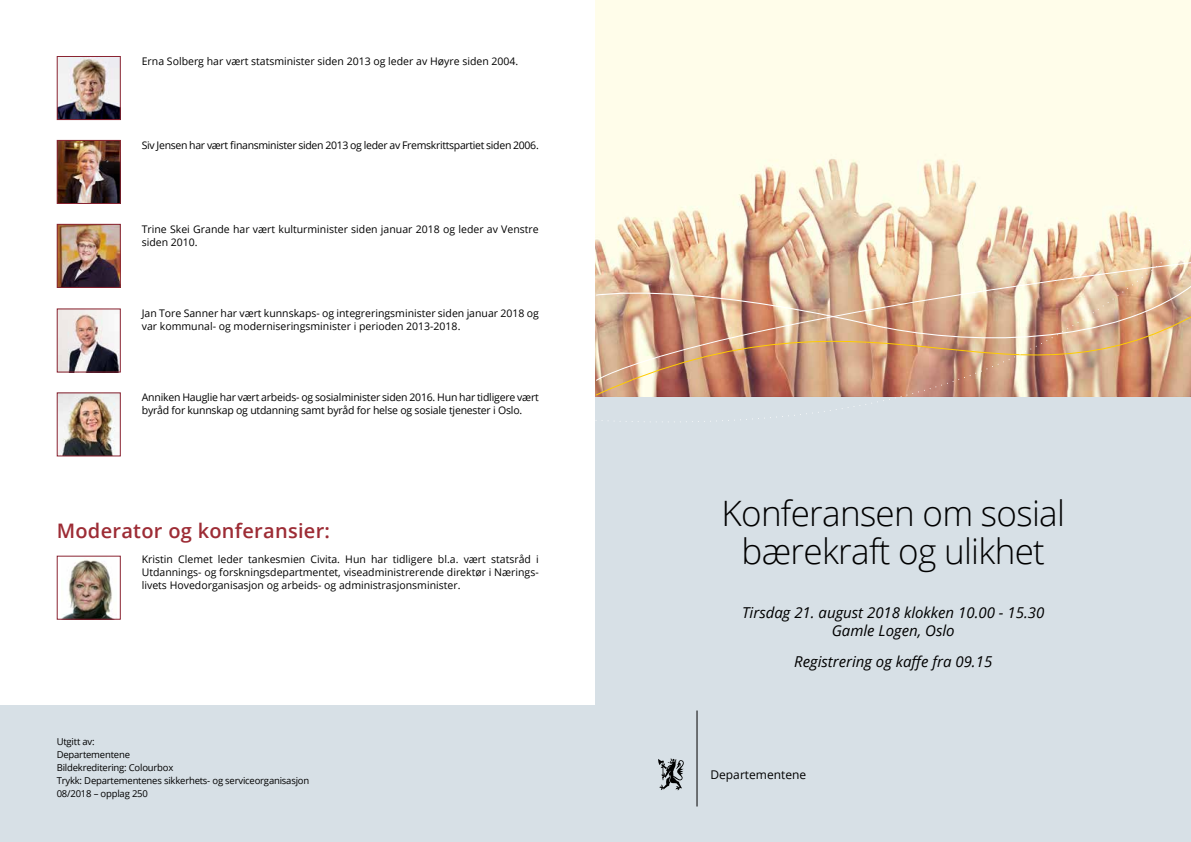
<style>
.page{position:relative;width:1191px;height:842px;background:#fff}
.page>*{position:absolute;margin:0;border:0;box-sizing:border-box;transform-origin:0 0}
.PublTittel{font:300 35px/38.5px "Open Sans";letter-spacing:-.02em;color:#000;text-align:center}
.UnOverskrift_2{font:600 20px "Open Sans";letter-spacing:.015em;color:#9d2c35}
.Ingress{font:italic 15px/18px "Open Sans";color:#000;text-align:center}
.H3_80_prosent{font:12px "Open Sans";color:#000}
.Normal_innrykk{font:10.5px/13px "Open Sans";color:#000}
.Normal_innrykk-2{font:10.5px/13px "Open Sans";letter-spacing:-.02em;color:#000}
.Normal_innrykk-3{font:10.5px "Open Sans";letter-spacing:-.03em;color:#000}
.t1{font:9.5px/13px "Open Sans";letter-spacing:-.02em;color:#000}
</style>
<div class="page">
<div style="left:0;top:706px;width:595px;height:136px;background:#d7e0e6"></div>
<img style="left:59px;top:58px;width:60px;height:60px">
<div style="left:57px;top:56px;width:64px;height:64px;border:1px solid #8a2432"></div>
<img style="left:59px;top:142px;width:60px;height:60px">
<div style="left:57px;top:140px;width:64px;height:64px;border:1px solid #8a2432"></div>
<img style="left:59px;top:226px;width:60px;height:60px">
<div style="left:57px;top:224px;width:64px;height:64px;border:1px solid #8a2432"></div>
<img style="left:59px;top:394px;width:60px;height:60px">
<div style="left:57px;top:392px;width:64px;height:64px;border:1px solid #8a2432"></div>
<img style="left:59px;top:310px;width:60px;height:61px">
<div style="left:57px;top:308px;width:64px;height:65px;border:1px solid #8a2432"></div>
<img style="left:62px;top:559px;width:50px;height:59px">
<div style="left:57px;top:556px;width:64px;height:64px;border:1px solid #8a2432"></div>
<div style="left:595px;top:397px;width:596px;height:445px;background:#d7e0e6"></div>
<img style="left:595px;top:0;width:596px;height:231px">
<img style="left:595px;top:231px;width:596px;height:190px">
<hr style="left:696px;top:710px;width:1px;height:96px;background:#000">
<svg style="left:658px;top:758px;width:26px;height:32px"></svg>
<p class="Normal_innrykk" style="left:142px;top:54px;width:378px">Erna Solberg har vært statsminister siden 2013 og leder av Høyre siden 2004.</p>
<p class="Normal_innrykk-3" style="left:142px;top:138px;width:398px">Siv Jensen har vært finansminister siden 2013 og leder av Fremskrittspartiet siden 2006.</p>
<p class="Normal_innrykk" style="left:142px;top:222px;width:398px">Trine Skei Grande har vært kulturminister siden januar 2018 og leder av Venstre siden 2010.</p>
<p class="Normal_innrykk" style="left:142px;top:306px;width:398px">Jan Tore Sanner har vært kunnskaps- og integreringsminister siden januar 2018 og var kommunal- og moderniseringsminister i perioden 2013-2018.</p>
<p class="Normal_innrykk-2" style="left:142px;top:391px;width:398px">Anniken Hauglie har vært arbeids- og sosialminister siden 2016. Hun har tidligere vært byråd for kunnskap og utdanning samt byråd for helse og sosiale tjenester i Oslo.</p>
<p class="UnOverskrift_2" style="left:57px;top:517px;width:275px">Moderator og konferansier:</p>
<p class="Normal_innrykk" style="left:142px;top:553px;width:398px;text-align:justify">Kristin Clemet leder tankesmien Civita. Hun har tidligere bl.a. vært statsråd i Utdannings- og forskningsdepartmentet, viseadministrerende direktør i Nærings&shy;livets Hovedorganisasjon og arbeids- og administrasjonsminister.</p>
<p class="t1" style="left:57px;top:735px;width:254px">Utgitt av:<br>Departementene<br>Bildekreditering: Colourbox<br>Trykk: Departementenes sikkerhets- og serviceorganisasjon<br>08/2018 – opplag 250</p>
<p class="PublTittel" style="left:721px;top:493px;width:345px">Konferansen om sosial bærekraft og ulikhet</p>
<p class="Ingress" style="left:742px;top:603px;width:304px">Tirsdag 21. august 2018 klokken 10.00 - 15.30<br>Gamle Logen, Oslo</p>
<p class="Ingress" style="left:794px;top:652px;width:199px">Registrering og kaffe fra 09.15</p>
<p class="H3_80_prosent" style="left:710px;top:766px;width:97px">Departementene</p>
</div>
